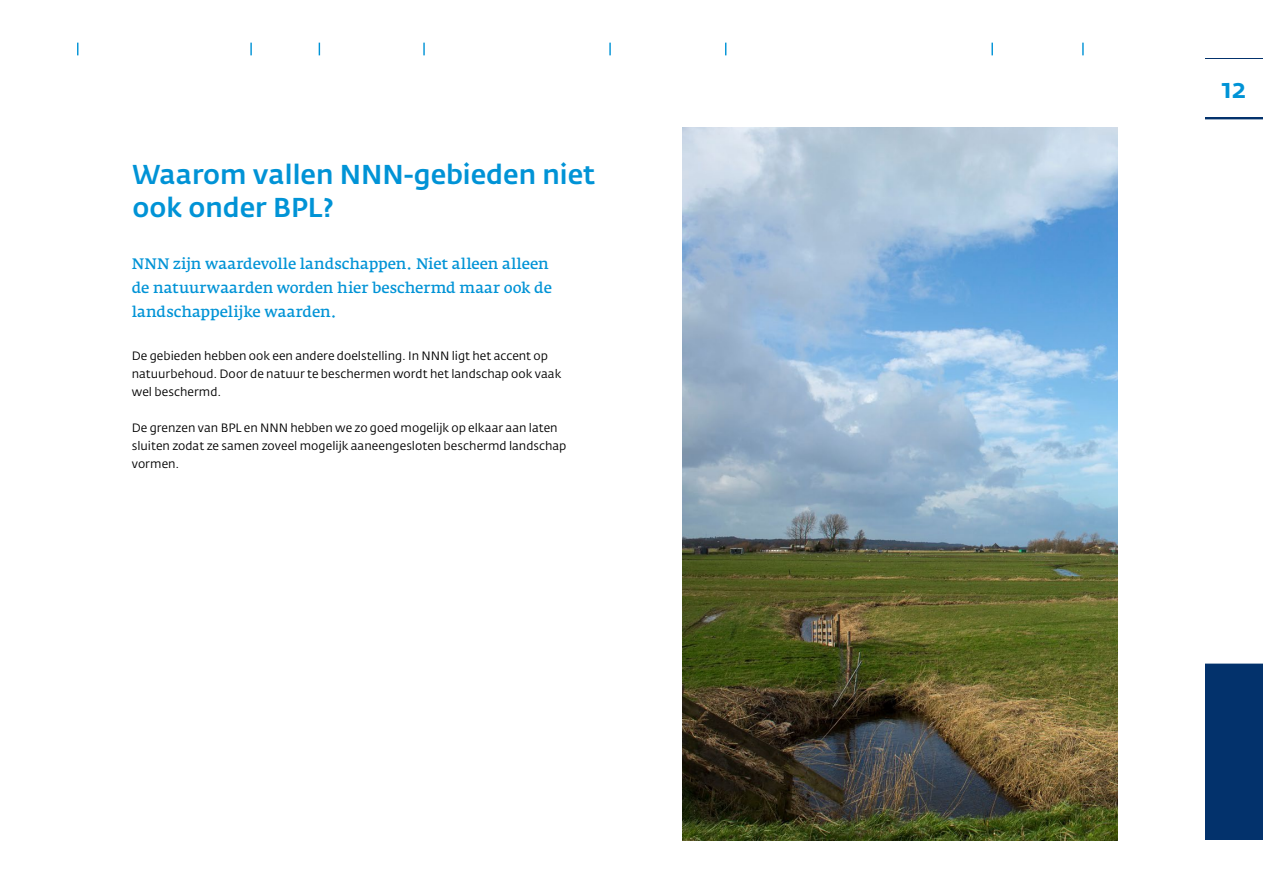
<style>
.page{position:relative;width:1263px;height:893px;background:#fff}
.page>*{position:absolute;margin:0;border:0;box-sizing:border-box;transform-origin:0 0}
.t1{font:500 27px/32.4px "Fedra Sans Std";color:#0093d6}
.t2{font:600 15px/24px "Fedra Serif A Std";letter-spacing:-.005em;color:#0093d6}
.t3{font:12px/18px "Fedra Sans Std";color:#000}
</style>
<div class="page">
<svg style="left:77px;top:43px;width:1px;height:12px"></svg>
<svg style="left:250px;top:43px;width:2px;height:12px"></svg>
<svg style="left:319px;top:43px;width:1px;height:12px"></svg>
<svg style="left:423px;top:43px;width:2px;height:12px"></svg>
<svg style="left:609px;top:43px;width:2px;height:12px"></svg>
<svg style="left:725px;top:43px;width:1px;height:12px"></svg>
<svg style="left:1082px;top:43px;width:2px;height:12px"></svg>
<svg style="left:991px;top:43px;width:2px;height:12px"></svg>
<img style="left:682px;top:127px;width:435px;height:713px">
<div style="left:1205px;top:2px;width:58px;height:117px;background:#03326c"></div>
<div style="left:1205px;top:59px;width:58px;height:58px;background:#fff"></div>
<div style="left:1205px;top:663px;width:58px;height:177px;background:#03326c"></div>
<div style="left:1205px;top:0;width:58px;height:58px;background:#fff"></div>
<h1 class="t1" style="left:133px;top:158px;width:464px">Waarom vallen NNN-gebieden niet ook onder BPL?</h1>
<p class="t2" style="left:132px;top:251px;width:422px">NNN zijn waardevolle landschappen. Niet alleen alleen de natuurwaarden worden hier beschermd maar ook de landschappelijke waarden.</p>
<p class="t3" style="left:132px;top:347px;width:431px">De gebieden hebben ook een andere doelstelling. In NNN ligt het accent op natuurbehoud. Door de natuur te beschermen wordt het landschap ook vaak wel beschermd.</p>
<p class="t3" style="left:132px;top:419px;width:436px">De grenzen van BPL en NNN hebben we zo goed mogelijk op elkaar aan laten sluiten zodat ze samen zoveel mogelijk aaneengesloten beschermd landschap vormen.</p>
<h1 class="t1" style="left:1221px;top:73px;width:27px">12</h1>
</div>
